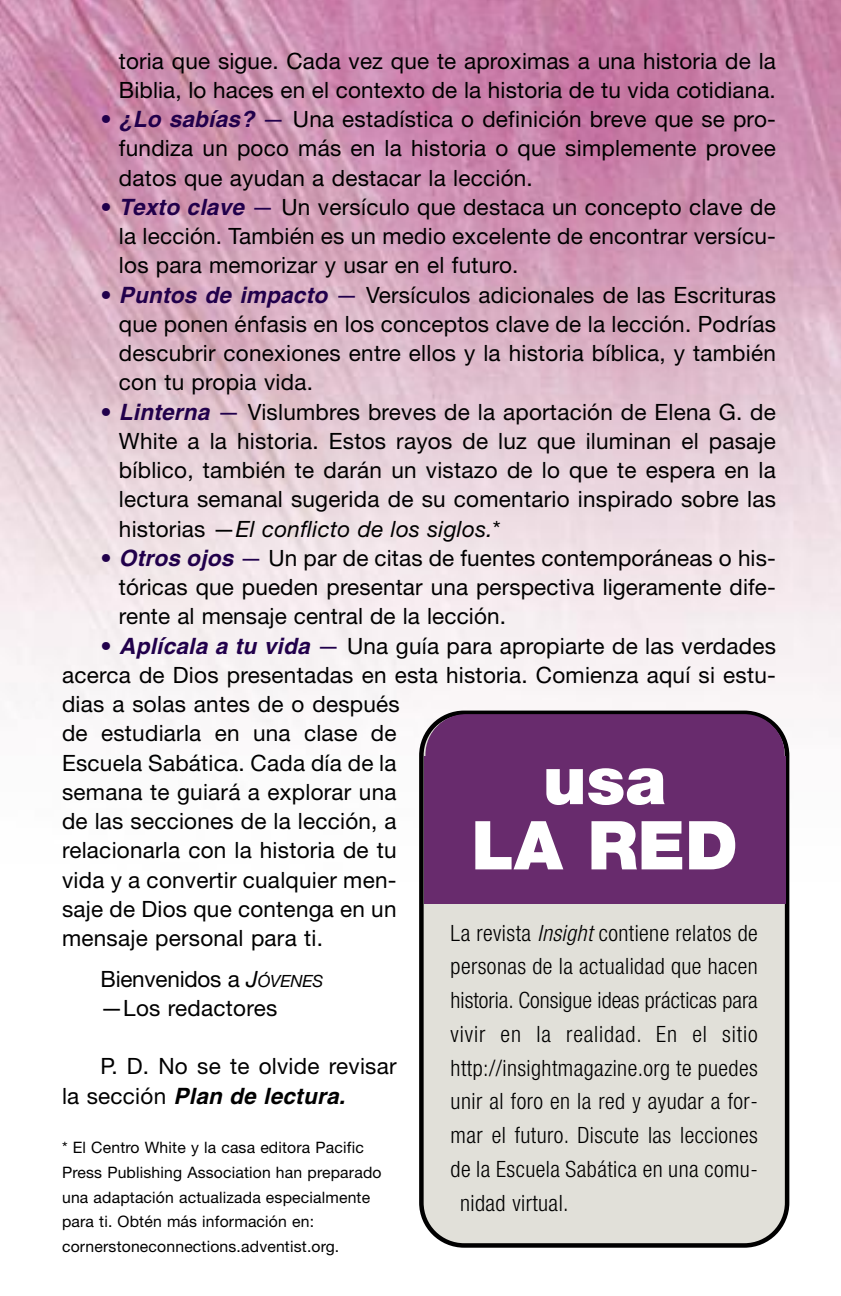
<style>
.page{position:relative;width:841px;height:1296px;background:#fff}
.page>*{position:absolute;margin:0;border:0;box-sizing:border-box;transform-origin:0 0}
.t1{font:900 67.5px/65.2px "Helvetica Neue";color:#fff;text-align:center}
.t2{font:22.5px/29.2px "Helvetica Neue";letter-spacing:.01em;color:#000;text-align:justify}
.t3{font:300 condensed 22.5px "Helvetica Neue";letter-spacing:.02em;color:#000}
.t4{font:300 condensed 22.5px "Helvetica Neue";color:#000}
.t5{font:300 condensed 22.5px "Helvetica Neue";letter-spacing:.04em;color:#000}
.t6{font:italic 700 22.5px "Helvetica";letter-spacing:.01em;color:#000}
.t7{font:15.75px/24.8px "Helvetica Neue";letter-spacing:.01em;color:#000}
.s1{color:#21004b}
.s2{font-family:"Helvetica";font-weight:700;font-style:italic;color:#21004b}
.s3{font-style:italic}
.s4{font-style:italic;font-size:16.88px}
.s5{font-family:"Helvetica Neue";font-weight:400;font-style:normal}
</style>
<div class="page">
<img style="left:0;top:0;width:840px;height:1208px">
<svg style="left:419px;top:711px;width:370px;height:537px;background:#d5d4cd"></svg>
<div style="left:425px;top:714px;width:359px;height:188px;background:#682b6d;border-radius:40px"></div>
<div style="left:424px;top:756px;width:361px;height:147px;background:#682b6d"></div>
<p class="t2" style="left:119px;top:48px;width:658px">toria que sigue. Cada vez que te aproximas a una historia de la<br>Biblia, lo haces en el contexto de la historia de tu vida cotidiana.</p>
<p class="t2" style="left:119px;top:107px;width:658px;text-indent:-18px"><span class="s1">•</span> <span class="s2">¿Lo sabías?</span> <span class="s1">—</span> Una estadística o definición breve que se pro&shy;fundiza un poco más en la historia o que simplemente provee datos que ayudan a destacar la lección.</p>
<p class="t2" style="left:119px;top:194px;width:658px;text-indent:-18px"><span class="s1">•</span> <span class="s2">Texto clave</span> <span class="s1">—</span> Un versículo que destaca un concepto clave de la lección. También es un medio excelente de encontrar versícu&shy;los para memorizar y usar en el futuro.</p>
<p class="t2" style="left:119px;top:282px;width:658px;text-indent:-18px"><span class="s1">•</span> <span class="s2">Puntos de impacto</span> <span class="s1">—</span> Versículos adicionales de las Escrituras que ponen énfasis en los conceptos clave de la lección. Podrías descubrir conexiones entre ellos y la historia bíblica, y también con tu propia vida.</p>
<p class="t2" style="left:119px;top:399px;width:658px;text-indent:-18px"><span class="s1">•</span> <span class="s2">Linterna</span> <span class="s1">—</span> Vislumbres breves de la aportación de Elena G. de White a la historia. Estos rayos de luz que iluminan el pasaje bíblico, también te darán un vistazo de lo que te espera en la lectura semanal sugerida de su comentario inspirado sobre las historias —<span class="s3">El conflicto de los siglos.</span>*</p>
<p class="t2" style="left:119px;top:545px;width:658px;text-indent:-18px"><span class="s1">•</span> <span class="s2">Otros ojos</span> <span class="s1">—</span> Un par de citas de fuentes contemporáneas o his&shy;tóricas que pueden presentar una perspectiva ligeramente dife&shy;rente al mensaje central de la lección.</p>
<p class="t2" style="left:62px;top:633px;width:715px;text-align:left;text-indent:38px"><span class="s1">•</span> <span class="s2">Aplícala a tu vida</span> <span class="s1">—</span> Una guía para apropiarte de las verdades acerca de Dios presentadas en esta historia. Comienza aquí si estu&shy;dias a solas antes de o después<br>de estudiarla en una clase de<br>Escuela Sabática. Cada día de la<br>semana te guiará a explorar una<br>de las secciones de la lección, a<br>relacionarla con la historia de tu<br>vida y a convertir cualquier men-<br>saje de Dios que contenga en un<br>mensaje personal para ti.</p>
<p class="t2" style="left:100px;top:966px;width:224px">Bienvenidos a <span class="s3">J</span><span class="s4">ÓVENES </span>—Los redactores</p>
<h1 class="t1" style="left:471px;top:753px;width:268px">usa<br>LA RED</h1>
<p class="t3" style="left:450px;top:925px;width:308px">La revista <span class="s3">Insight</span> contiene relatos de</p>
<p class="t3" style="left:450px;top:958px;width:308px">personas de la actualidad que hacen</p>
<p class="t4" style="left:450px;top:992px;width:308px">historia. Consigue ideas prácticas para</p>
<p class="t5" style="left:450px;top:1026px;width:308px">vivir en la realidad. En el sitio</p>
<p class="t3" style="left:450px;top:1060px;width:308px">http://insightmagazine.org te puedes</p>
<p class="t3" style="left:450px;top:1093px;width:308px">unir al foro en la red y ayudar a for-</p>
<p class="t3" style="left:450px;top:1127px;width:308px">mar el futuro. Discute las lecciones</p>
<p class="t3" style="left:450px;top:1161px;width:308px">de la Escuela Sabática en una comu-</p>
<p class="t3" style="left:460px;top:1195px;width:110px">nidad virtual.</p>
<p class="t2" style="left:100px;top:1054px;width:297px">P. D. No se te olvide revisar</p>
<p class="t6" style="left:62px;top:1087px;width:284px"><span class="s5">la sección</span> Plan de lectura.</p>
<p class="t7" style="left:62px;top:1137px;width:321px">* El Centro White y la casa editora Pacific Press Publishing Association han preparado una adaptación actualizada especialmente para ti. Obtén más información en: cornerstoneconnections.adventist.org.</p>
</div>
